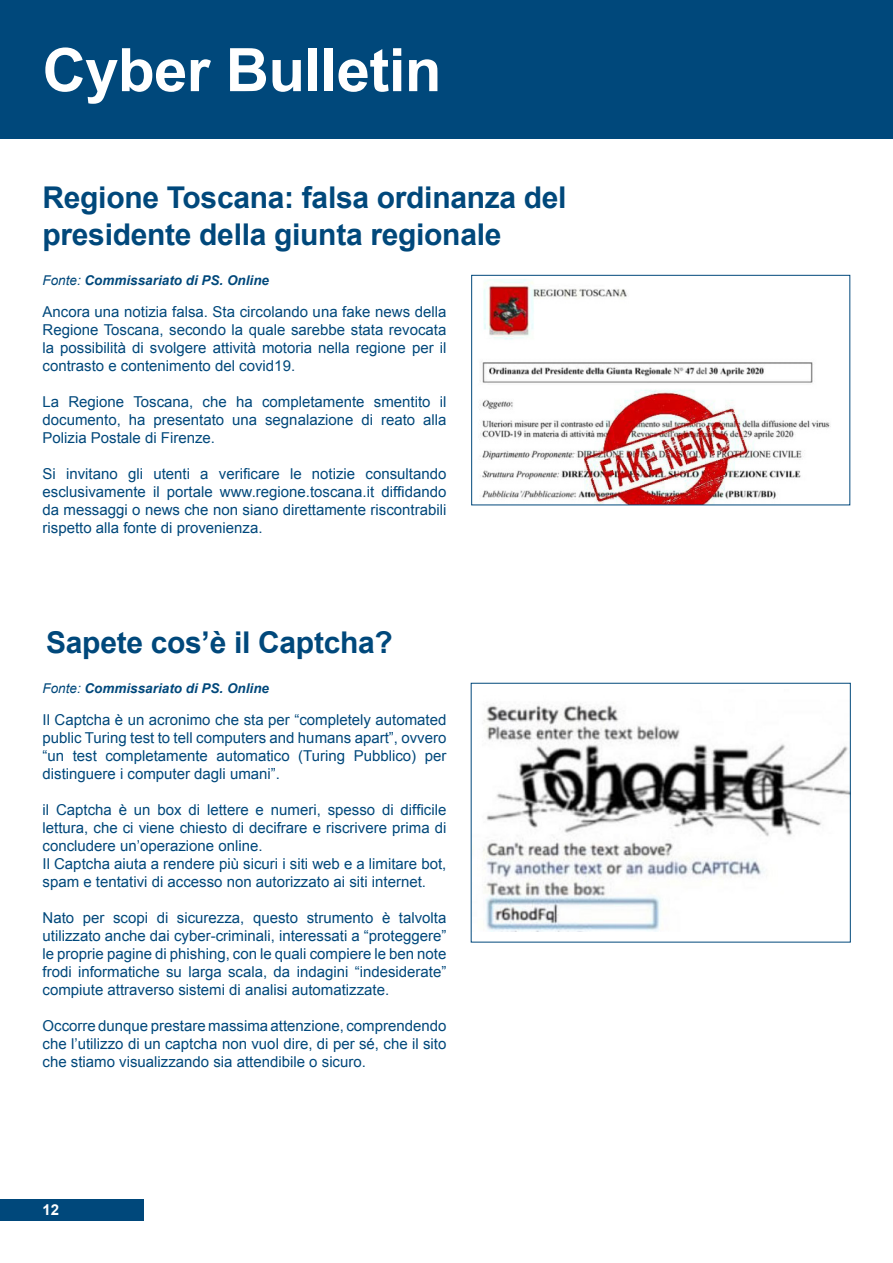
<style>
.page{position:relative;width:893px;height:1263px;background:#fff}
.page>*{position:absolute;margin:0;border:0;box-sizing:border-box;transform-origin:0 0}
.t1{font:700 60px "Arial";letter-spacing:-.01em;color:#fff}
.t2{font:700 30px "Arial";letter-spacing:-.01em;color:#00487b}
.t3{font:15px/18px "Arial";color:#00487b;text-align:justify}
.t4{font:700 15px "Arial";color:#fff}
.t5{font:italic 700 13.5px "Arial";color:#00487b}
.s1{font-weight:400}
</style>
<div class="page">
<div style="left:0;top:1199px;width:143px;height:21px;background:#00487b"></div>
<div style="left:0;top:0;width:893px;height:139px;background:#00487b"></div>
<img style="left:483px;top:703px;width:365px;height:228px">
<img style="left:480px;top:279px;width:351px;height:224px">
<div style="left:471px;top:275px;width:379px;height:230px;border:1px solid #00487b"></div>
<p class="t1" style="left:43px;top:31px;width:400px">Cyber Bulletin</p>
<p class="t2" style="left:43px;top:178px;width:526px">Regione Toscana: falsa ordinanza del</p>
<p class="t2" style="left:43px;top:215px;width:460px">presidente della giunta regionale</p>
<p class="t5" style="left:43px;top:271px;width:228px"><span class="s1">Fonte:</span> Commissariato di PS. Online</p>
<p class="t3" style="left:43px;top:303px;width:405px">Ancora una notizia falsa. Sta circolando una fake news della Regione Toscana, secondo la quale sarebbe stata revocata la possibilità di svolgere attività motoria nella regione per il contrasto e contenimento del covid19.</p>
<p class="t3" style="left:43px;top:393px;width:405px">La Regione Toscana, che ha completamente smentito il documento, ha presentato una segnalazione di reato alla Polizia Postale di Firenze.</p>
<p class="t3" style="left:43px;top:465px;width:405px">Si invitano gli utenti a verificare le notizie consultando esclusivamente il portale www.regione.toscana.it diffidando da messaggi o news che non siano direttamente riscontrabili rispetto alla fonte di provenienza.</p>
<p class="t2" style="left:46px;top:623px;width:348px">Sapete cos’è il Captcha?</p>
<p class="t5" style="left:43px;top:679px;width:228px"><span class="s1">Fonte:</span> Commissariato di PS. Online</p>
<p class="t3" style="left:43px;top:711px;width:405px">Il Captcha è un acronimo che sta per “completely automated public Turing test to tell computers and humans apart”, ovvero “un test completamente automatico (Turing Pubblico) per distinguere i computer dagli umani”.</p>
<p class="t3" style="left:43px;top:801px;width:405px">il Captcha è un box di lettere e numeri, spesso di difficile lettura, che ci viene chiesto di decifrare e riscrivere prima di concludere un’operazione online.</p>
<p class="t3" style="left:43px;top:855px;width:405px">Il Captcha aiuta a rendere più sicuri i siti web e a limitare bot, spam e tentativi di accesso non autorizzato ai siti internet.</p>
<p class="t3" style="left:43px;top:909px;width:405px">Nato per scopi di sicurezza, questo strumento è talvolta utilizzato anche dai cyber-criminali, interessati a “proteggere” le proprie pagine di phishing, con le quali compiere le ben note frodi informatiche su larga scala, da indagini “indesiderate” compiute attraverso sistemi di analisi automatizzate.</p>
<p class="t3" style="left:43px;top:1017px;width:405px">Occorre dunque prestare massima attenzione, comprendendo che l’utilizzo di un captcha non vuol dire, di per sé, che il sito che stiamo visualizzando sia attendibile o sicuro.</p>
<p class="t4" style="left:43px;top:1200px;width:18px">12</p>
</div>
